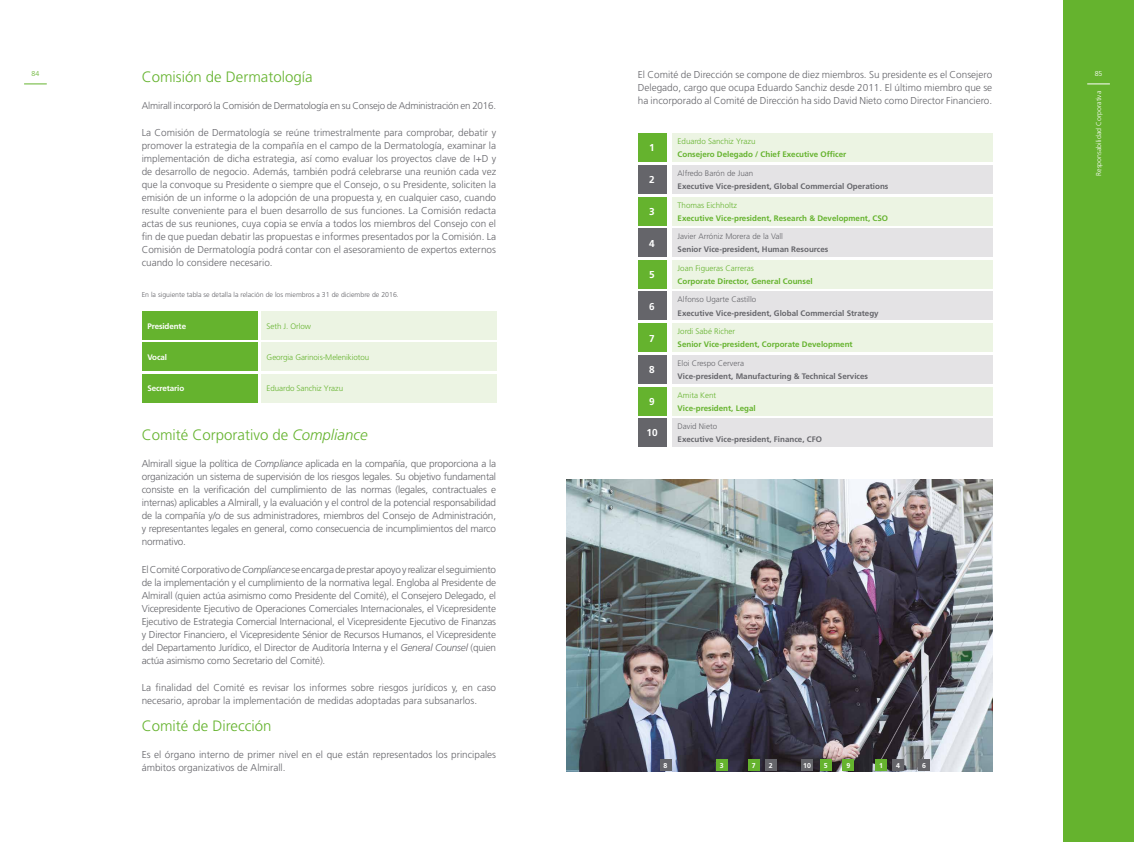
<style>
.page{position:relative;width:1134px;height:842px;background:#fff}
.page>*{position:absolute;margin:0;border:0;box-sizing:border-box;transform-origin:0 0}
.t1{font:300 15px "Frutiger LT Std";color:#65b32e}
.t2{font:300 10px/13px "Frutiger LT Std";color:#65656a;text-align:justify}
.t3{font:700 10px "Frutiger LT Std";color:#fff}
.t4{font:300 9.8px "Frutiger LT Std";letter-spacing:-.02em;color:#65656a}
.t5{font:700 8px "Frutiger LT Std";color:#65656a}
.t6{font:700 8px "Frutiger LT Std";color:#65b32e}
.t7{font:300 8px "Frutiger LT Std";color:#65b32e}
.t8{font:300 8px "Frutiger LT Std";color:#65656a}
.t9{font:700 8px "Frutiger LT Std";letter-spacing:-.01em;color:#fff}
.t10{font:300 7px "Frutiger LT Std";color:#65656a}
.t11{font:300 7px "Frutiger LT Std";color:#fff}
.t12{font:700 7px "Frutiger LT Std";color:#fff}
.t13{font:300 7px "Frutiger LT Std";color:#65b32e}
.s1{font-style:italic}
</style>
<div class="page">
<div style="left:1063px;top:0;width:71px;height:842px;background:#65b32e"></div>
<svg style="left:1087px;top:84px;width:23px;height:1px"></svg>
<svg style="left:24px;top:84px;width:23px;height:1px"></svg>
<div style="left:672px;top:134px;width:320px;height:28px;background:#ecf4e3"></div>
<div style="left:638px;top:134px;width:28px;height:28px;background:#65b32e"></div>
<div style="left:672px;top:292px;width:320px;height:28px;background:#e4e3e5"></div>
<div style="left:638px;top:292px;width:28px;height:28px;background:#65656a"></div>
<div style="left:672px;top:165px;width:320px;height:29px;background:#e4e3e5"></div>
<div style="left:638px;top:165px;width:28px;height:29px;background:#65656a"></div>
<div style="left:672px;top:324px;width:320px;height:28px;background:#ecf4e3"></div>
<div style="left:638px;top:324px;width:28px;height:28px;background:#65b32e"></div>
<div style="left:672px;top:197px;width:320px;height:28px;background:#ecf4e3"></div>
<div style="left:638px;top:197px;width:28px;height:28px;background:#65b32e"></div>
<div style="left:672px;top:355px;width:320px;height:29px;background:#e4e3e5"></div>
<div style="left:672px;top:418px;width:320px;height:29px;background:#e4e3e5"></div>
<div style="left:638px;top:355px;width:28px;height:29px;background:#65656a"></div>
<div style="left:638px;top:418px;width:28px;height:29px;background:#65656a"></div>
<div style="left:672px;top:229px;width:320px;height:28px;background:#e4e3e5"></div>
<div style="left:638px;top:229px;width:28px;height:28px;background:#65656a"></div>
<div style="left:672px;top:387px;width:320px;height:28px;background:#ecf4e3"></div>
<div style="left:638px;top:387px;width:28px;height:28px;background:#65b32e"></div>
<div style="left:672px;top:260px;width:320px;height:29px;background:#ecf4e3"></div>
<div style="left:638px;top:260px;width:28px;height:29px;background:#65b32e"></div>
<img style="left:567px;top:479px;width:425px;height:292px">
<div style="left:875px;top:760px;width:12px;height:11px;background:#65b32e"></div>
<div style="left:660px;top:760px;width:11px;height:11px;background:#65656a"></div>
<div style="left:765px;top:760px;width:11px;height:11px;background:#65656a"></div>
<div style="left:892px;top:760px;width:12px;height:11px;background:#65656a"></div>
<div style="left:918px;top:760px;width:12px;height:11px;background:#65656a"></div>
<div style="left:716px;top:760px;width:11px;height:11px;background:#65b32e"></div>
<div style="left:820px;top:760px;width:11px;height:11px;background:#65b32e"></div>
<div style="left:748px;top:760px;width:11px;height:11px;background:#65b32e"></div>
<div style="left:843px;top:760px;width:11px;height:11px;background:#65b32e"></div>
<div style="left:142px;top:311px;width:116px;height:29px;background:#65b32e"></div>
<div style="left:142px;top:343px;width:116px;height:28px;background:#65b32e"></div>
<div style="left:142px;top:374px;width:116px;height:28px;background:#65b32e"></div>
<div style="left:261px;top:311px;width:235px;height:29px;background:#ecf4e3"></div>
<div style="left:261px;top:343px;width:235px;height:28px;background:#ecf4e3"></div>
<div style="left:261px;top:374px;width:235px;height:28px;background:#ecf4e3"></div>
<div style="left:801px;top:760px;width:12px;height:11px;background:#65656a"></div>
<h1 class="t1" style="left:142px;top:68px;width:172px">Comisión de Dermatología</h1>
<p class="t4" style="left:142px;top:100px;width:356px">Almirall incorporó la Comisión de Dermatología en su Consejo de Administración en 2016.</p>
<p class="t2" style="left:142px;top:127px;width:356px">La Comisión de Dermatología se reúne trimestralmente para comprobar, debatir y promover la estrategia de la compañía en el campo de la Dermatología, examinar la implementación de dicha estrategia, así como evaluar los proyectos clave de I+D y de desarrollo de negocio. Además, también podrá celebrarse una reunión cada vez que la convoque su Presidente o siempre que el Consejo, o su Presidente, soliciten la emisión de un informe o la adopción de una propuesta y, en cualquier caso, cuando resulte conveniente para el buen desarrollo de sus funciones. La Comisión redacta actas de sus reuniones, cuya copia se envía a todos los miembros del Consejo con el fin de que puedan debatir las propuestas e informes presentados por la Comisión. La Comisión de Dermatología podrá contar con el asesoramiento de expertos externos cuando lo considere necesario.</p>
<p class="t2" style="left:638px;top:69px;width:356px">El Comité de Dirección se compone de diez miembros. Su presidente es el Consejero Delegado, cargo que ocupa Eduardo Sanchiz desde 2011. El último miembro que se ha incorporado al Comité de Dirección ha sido David Nieto como Director Financiero.</p>
<p class="t13" style="left:32px;top:70px;width:9px">84</p>
<p class="t11" style="left:1095px;top:70px;width:9px">85</p>
<p class="t11" style="left:1095px;top:176px;width:86px;rotate:-90deg">Responsabilidad Corporativa</p>
<p class="t7" style="left:677px;top:137px;width:80px">Eduardo Sanchiz Yrazu</p>
<p class="t6" style="left:677px;top:150px;width:170px">Consejero Delegado / Chief Executive Officer</p>
<p class="t3" style="left:649px;top:142px;width:7px">1</p>
<p class="t8" style="left:677px;top:169px;width:77px">Alfredo Barón de Juan</p>
<p class="t5" style="left:677px;top:181px;width:212px">Executive Vice-president, Global Commercial Operations</p>
<p class="t3" style="left:649px;top:174px;width:7px">2</p>
<p class="t7" style="left:677px;top:200px;width:61px">Thomas Eichholtz</p>
<p class="t6" style="left:677px;top:213px;width:212px">Executive Vice-president, Research &amp; Development, CSO</p>
<p class="t3" style="left:649px;top:206px;width:7px">3</p>
<p class="t8" style="left:677px;top:232px;width:107px">Javier Arróniz Morera de la Vall</p>
<p class="t5" style="left:677px;top:245px;width:152px">Senior Vice-president, Human Resources</p>
<p class="t3" style="left:649px;top:237px;width:7px">4</p>
<p class="t7" style="left:677px;top:264px;width:78px">Joan Figueras Carreras</p>
<p class="t6" style="left:677px;top:276px;width:137px">Corporate Director, General Counsel</p>
<p class="t3" style="left:649px;top:269px;width:7px">5</p>
<p class="t10" style="left:142px;top:290px;width:259px">En la siguiente tabla se detalla la relación de los miembros a 31 de diciembre de 2016.</p>
<p class="t9" style="left:147px;top:321px;width:40px">Presidente</p>
<p class="t9" style="left:147px;top:352px;width:21px">Vocal</p>
<p class="t9" style="left:147px;top:384px;width:38px">Secretario</p>
<p class="t7" style="left:267px;top:321px;width:46px">Seth J. Orlow</p>
<p class="t7" style="left:267px;top:353px;width:104px">Georgia Garinois-Melenikiotou</p>
<p class="t7" style="left:267px;top:384px;width:78px">Eduardo Sanchiz Yrazu</p>
<h1 class="t1" style="left:142px;top:426px;width:227px">Comité Corporativo de <span class="s1">Compliance</span></h1>
<p class="t2" style="left:142px;top:458px;width:356px">Almirall sigue la política de <span class="s1">Compliance</span> aplicada en la compañía, que proporciona a la organización un sistema de supervisión de los riesgos legales. Su objetivo fundamental consiste en la verificación del cumplimiento de las normas (legales, contractuales e internas) aplicables a Almirall, y la evaluación y el control de la potencial responsabilidad de la compañía y/o de sus administradores, miembros del Consejo de Administración, y representantes legales en general, como consecuencia de incumplimientos del marco normativo.</p>
<p class="t2" style="left:142px;top:563px;width:356px">El Comité Corporativo de <span class="s1">Compliance</span> se encarga de prestar apoyo y realizar el seguimiento de la implementación y el cumplimiento de la normativa legal. Engloba al Presidente de Almirall (quien actúa asimismo como Presidente del Comité), el Consejero Delegado, el Vicepresidente Ejecutivo de Operaciones Comerciales Internacionales, el Vicepresidente Ejecutivo de Estrategia Comercial Internacional, el Vicepresidente Ejecutivo de Finanzas y Director Financiero, el Vicepresidente Sénior de Recursos Humanos, el Vicepresidente del Departamento Jurídico, el Director de Auditoría Interna y el <span class="s1">General Counsel</span> (quien actúa asimismo como Secretario del Comité).</p>
<p class="t2" style="left:142px;top:681px;width:356px">La finalidad del Comité es revisar los informes sobre riesgos jurídicos y, en caso necesario, aprobar la implementación de medidas adoptadas para subsanarlos.</p>
<h1 class="t1" style="left:142px;top:717px;width:131px">Comité de Dirección</h1>
<p class="t2" style="left:142px;top:748px;width:356px">Es el órgano interno de primer nivel en el que están representados los principales ámbitos organizativos de Almirall.</p>
<p class="t3" style="left:649px;top:300px;width:7px">6</p>
<p class="t3" style="left:649px;top:332px;width:7px">7</p>
<p class="t3" style="left:649px;top:364px;width:7px">8</p>
<p class="t3" style="left:649px;top:395px;width:7px">9</p>
<p class="t3" style="left:646px;top:427px;width:13px">10</p>
<p class="t8" style="left:677px;top:295px;width:80px">Alfonso Ugarte Castillo</p>
<p class="t5" style="left:677px;top:308px;width:203px">Executive Vice-president, Global Commercial Strategy</p>
<p class="t7" style="left:677px;top:327px;width:59px">Jordi Sabé Richer</p>
<p class="t6" style="left:677px;top:340px;width:177px">Senior Vice-president, Corporate Development</p>
<p class="t8" style="left:677px;top:359px;width:68px">Eloi Crespo Cervera</p>
<p class="t5" style="left:677px;top:371px;width:192px">Vice-president, Manufacturing &amp; Technical Services</p>
<p class="t7" style="left:677px;top:390px;width:40px">Amita Kent</p>
<p class="t6" style="left:677px;top:403px;width:80px">Vice-president, Legal</p>
<p class="t8" style="left:677px;top:422px;width:41px">David Nieto</p>
<p class="t5" style="left:677px;top:435px;width:146px">Executive Vice-president, Finance, CFO</p>
<p class="t12" style="left:663px;top:761px;width:5px">8</p>
<p class="t12" style="left:720px;top:761px;width:5px">3</p>
<p class="t12" style="left:752px;top:761px;width:5px">7</p>
<p class="t12" style="left:769px;top:761px;width:5px">2</p>
<p class="t12" style="left:824px;top:761px;width:5px">5</p>
<p class="t12" style="left:846px;top:761px;width:5px">9</p>
<p class="t12" style="left:879px;top:761px;width:5px">1</p>
<p class="t12" style="left:896px;top:761px;width:5px">4</p>
<p class="t12" style="left:922px;top:761px;width:5px">6</p>
<p class="t12" style="left:803px;top:761px;width:9px">10</p>
</div>
